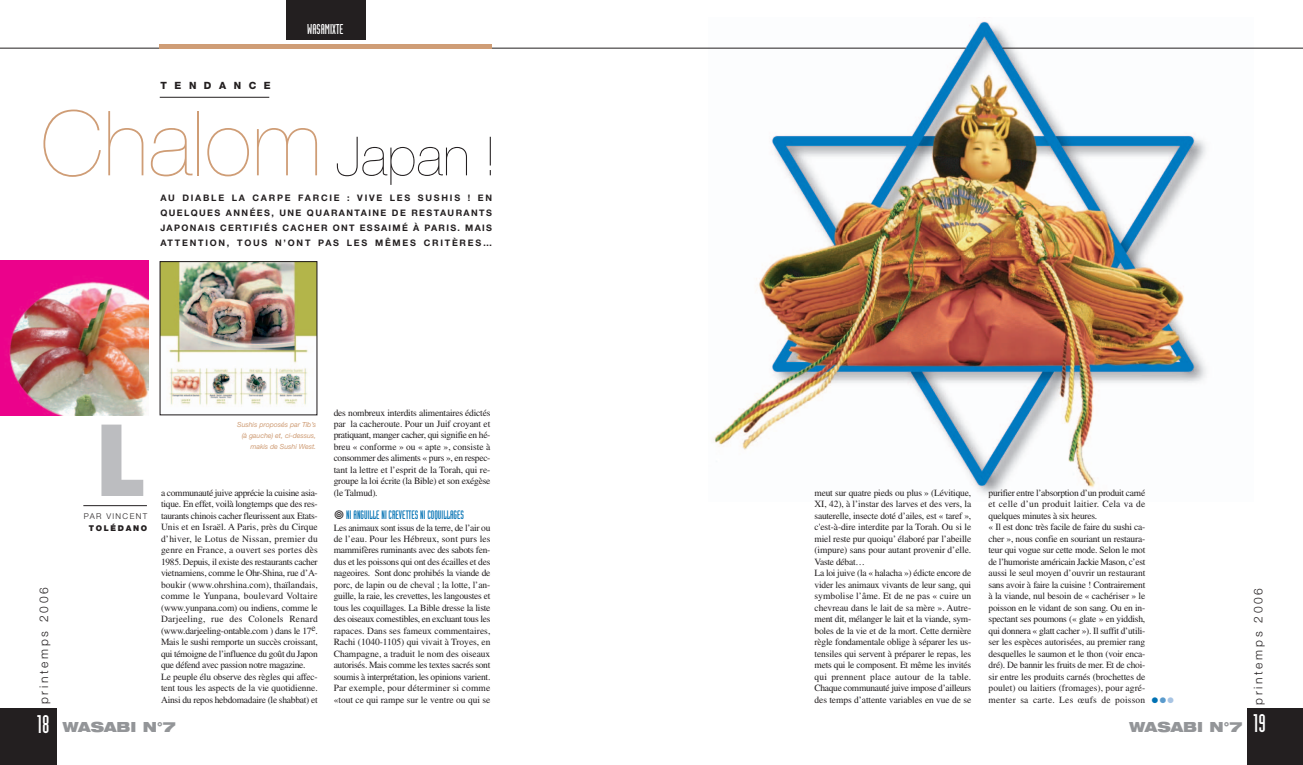
<style>
.page{position:relative;width:1303px;height:765px;background:#fff}
.page>*{position:absolute;margin:0;border:0;box-sizing:border-box;transform-origin:0 0}
.t1{font:900 expanded 100px "Helvetica Neue LT";color:#bcbdc0}
.t2{font:200 90px "Helvetica Neue";letter-spacing:.005em;color:#cf9d76}
.t3{font:25px "Industria Solid";color:#fff}
.t4{font:900 expanded 14px "Helvetica Neue LT";color:#939598}
.t5{font:14px "Industria Solid";color:#fff}
.t6{font:12px "Industria Solid";letter-spacing:.005em;color:#0071b3}
.t7{font:300 12px "Helvetica Neue";letter-spacing:.22em;color:#231f20}
.t8{font:800 10px "Helvetica Neue";letter-spacing:.755em;color:#231f20}
.t9{font:9.5px/11.5px "Times";letter-spacing:-.02em;color:#231f20}
.t10{font:700 9px/15px "Helvetica Neue";letter-spacing:.195em;color:#231f20;text-align:justify}
.t11{font:300 8px "Helvetica Neue";letter-spacing:.17em;color:#231f20}
.t12{font:900 8px "Helvetica Neue";letter-spacing:.205em;color:#231f20}
.t13{font:8px "Zapf Dingbats";color:#0071b3}
.t14{font:italic 7px/11px "Helvetica Neue";letter-spacing:-.01em;color:#cf9d76;text-align:right}
.s1{font-size:54px;color:#231f20}
.s2{color:#5a9acc}
.s3{color:#a8c4e3}
.s4{font-family:"Industria Solid";font-weight:400;font-stretch:normal;font-size:25px;color:#fff}
</style>
<div class="page">
<img style="left:708px;top:21px;width:546px;height:481px">
<div style="left:0;top:708px;width:57px;height:57px;background:#231f20"></div>
<div style="left:1247px;top:709px;width:56px;height:56px;background:#231f20"></div>
<hr style="left:0;top:48px;width:966px;height:1px;background:#231f20">
<hr style="left:1002px;top:48px;width:301px;height:1px;background:#231f20">
<div style="left:286px;top:0;width:80px;height:39px;background:#231f20"></div>
<hr style="left:159px;top:44px;width:332px;height:4px;background:#cf9d76">
<hr style="left:83px;top:505px;width:64px;height:1px;background:#231f20">
<img style="left:0;top:261px;width:148px;height:154px">
<img style="left:162px;top:263px;width:153px;height:143px">
<hr style="left:160px;top:97px;width:109px;height:1px;background:#231f20">
<p class="t8" style="left:161px;top:82px;width:112px">TENDANCE</p>
<h3 class="t5" style="left:307px;top:24px;width:37px">WASAMIXTE</h3>
<h2 class="t2" style="left:41px;top:111px;width:456px">Chalom <span class="s1">Japan !</span></h2>
<p class="t10" style="left:160px;top:191px;width:333px">AU DIABLE LA CARPE FARCIE : VIVE LES SUSHIS ! EN QUELQUES ANNÉES, UNE QUARANTAINE DE RESTAURANTS JAPONAIS CERTIFIÉS CACHER ONT ESSAIMÉ À PARIS. MAIS ATTENTION, TOUS N’ONT PAS LES MÊMES CRITÈRES…</p>
<p class="t7" style="left:40px;top:704px;width:118px;rotate:-90deg">printemps 2006</p>
<h1 class="t1" style="left:98px;top:424px;width:48px">L</h1>
<p class="t12" style="left:89px;top:525px;width:60px">TOLÉDANO</p>
<p class="t11" style="left:84px;top:513px;width:65px">PAR VINCENT</p>
<p class="t14" style="left:237px;top:420px;width:80px">Sushis proposés par Tib’s (à gauche) et, ci-dessus, makis de Sushi West.</p>
<p class="t9" style="left:161px;top:488px;width:158px">a communauté juive apprécie la cuisine asia&shy;tique. En effet, voilà longtemps que des res&shy;taurants chinois cacher fleurissent aux Etats-Unis et en Israël. A Paris, près du Cirque d’hiver, le Lotus de Nissan, premier du genre en France, a ouvert ses portes dès 1985. Depuis, il existe des restaurants cacher vietnamiens, comme le Ohr-Shina, rue d’A&shy;boukir (www.ohrshina.com), thaïlandais, comme le Yunpana, boulevard Voltaire (www.yunpana.com) ou indiens, comme le Darjeeling, rue des Colonels Renard (www.darjeeling-ontable.com ) dans le 17e.<br>Mais le sushi remporte un succès croissant, qui témoigne de l’influence du goût du Japon que défend avec passion notre magazine.<br>Le peuple élu observe des règles qui affec&shy;tent tous les aspects de la vie quotidienne.<br>Ainsi du repos hebdomadaire (le shabbat) et</p>
<p class="t9" style="left:334px;top:407px;width:158px;text-align:justify">des nombreux interdits alimentaires édictés par la cacheroute. Pour un Juif croyant et pratiquant, manger cacher, qui signifie en hé&shy;breu « conforme » ou « apte », consiste à consommer des aliments « purs », en respec&shy;tant la lettre et l’esprit de la Torah, qui re&shy;groupe la loi écrite (la Bible) et son exégèse (le Talmud).</p>
<p class="t6" style="left:346px;top:510px;width:119px">NI ANGUILLE NI CREVETTES NI COQUILLAGES</p>
<p class="t9" style="left:334px;top:522px;width:158px;text-align:justify">Les animaux sont issus de la terre, de l’air ou de l’eau. Pour les Hébreux, sont purs les mammifères ruminants avec des sabots fen&shy;dus et les poissons qui ont des écailles et des nageoires. Sont donc prohibés la viande de porc, de lapin ou de cheval ; la lotte, l’an&shy;guille, la raie, les crevettes, les langoustes et tous les coquillages. La Bible dresse la liste des oiseaux comestibles, en excluant tous les rapaces. Dans ses fameux commentaires, Rachi (1040-1105) qui vivait à Troyes, en Champagne, a traduit le nom des oiseaux autorisés. Mais comme les textes sacrés sont soumis à interprétation, les opinions varient.<br>Par exemple, pour déterminer si comme «tout ce qui rampe sur le ventre ou qui se</p>
<p class="t9" style="left:815px;top:488px;width:158px">meut sur quatre pieds ou plus » (Lévitique, XI, 42), à l’instar des larves et des vers, la sauterelle, insecte doté d’ailes, est « taref », c'est-à-dire interdite par la Torah. Ou si le miel reste pur quoiqu’ élaboré par l’abeille (impure) sans pour autant provenir d’elle.<br>Vaste débat…<br>La loi juive (la « halacha ») édicte encore de vider les animaux vivants de leur sang, qui symbolise l’âme. Et de ne pas « cuire un chevreau dans le lait de sa mère ». Autre&shy;ment dit, mélanger le lait et la viande, sym&shy;boles de la vie et de la mort. Cette dernière règle fondamentale oblige à séparer les us&shy;tensiles qui servent à préparer le repas, les mets qui le composent. Et même les invités qui prennent place autour de la table.<br>Chaque communauté juive impose d’ailleurs des temps d’attente variables en vue de se</p>
<p class="t9" style="left:989px;top:488px;width:158px">purifier entre l’absorption d’un produit carné et celle d’un produit laitier. Cela va de quelques minutes à six heures.<br>« Il est donc très facile de faire du sushi ca&shy;cher », nous confie en souriant un restaura&shy;teur qui vogue sur cette mode. Selon le mot de l’humoriste américain Jackie Mason, c’est aussi le seul moyen d’ouvrir un restaurant sans avoir à faire la cuisine ! Contrairement à la viande, nul besoin de « cachériser » le poisson en le vidant de son sang. Ou en in&shy;spectant ses poumons (« glate » en yiddish, qui donnera « glatt cacher »). Il suffit d’utili&shy;ser les espèces autorisées, au premier rang desquelles le saumon et le thon (voir enca&shy;dré). De bannir les fruits de mer. Et de choi&shy;sir entre les produits carnés (brochettes de poulet) ou laitiers (fromages), pour agré&shy;menter sa carte. Les œufs de poisson</p>
<p class="t13" style="left:1152px;top:696px;width:23px">●<span class="s2">●</span><span class="s3">●</span></p>
<p class="t7" style="left:1254px;top:705px;width:118px;rotate:-90deg">printemps 2006</p>
<h3 class="t4" style="left:37px;top:721px;width:140px"><span class="s4">18</span> WASABI N°7</h3>
<h3 class="t3" style="left:1253px;top:715px;width:14px">19</h3>
<h3 class="t4" style="left:1129px;top:722px;width:115px">WASABI N°7</h3>
</div>
